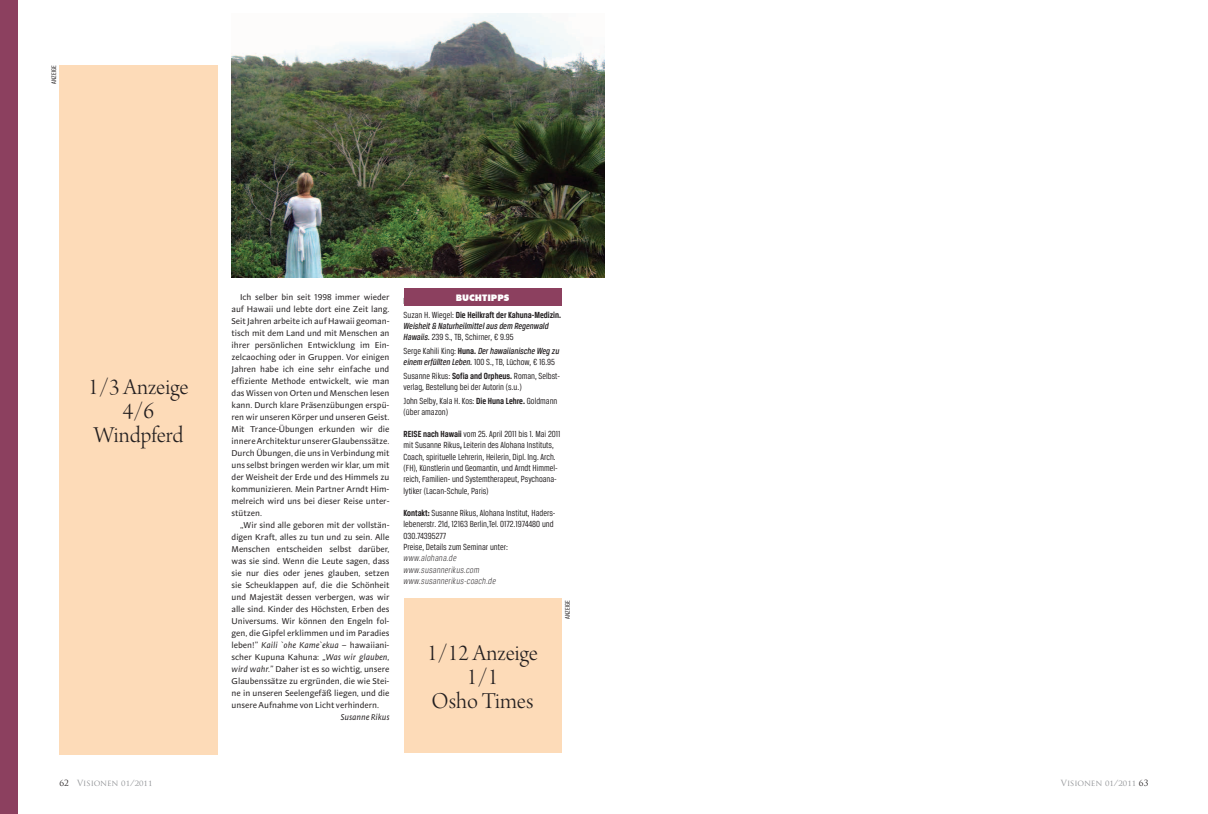
<style>
.page{position:relative;width:1208px;height:814px;background:#fff}
.page>*{position:absolute;margin:0;border:0;box-sizing:border-box;transform-origin:0 0}
.t1{font:24px/24px "Arno Pro Light Display";color:#231f20;text-align:center}
.t2{font:9.4px/11.3px "Breuer Condensed";color:#231f20}
.t3{font:italic 500 9.4px/11px "Breuer Condensed";color:#231f20}
.t4{font:italic 300 9.4px/11.3px "Breuer Condensed";letter-spacing:.025em;color:#231f20}
.t5{font:900 9px "Futura BT";color:#fff}
.t6{font:8.6px/12px "Stella";color:#231f20;text-align:justify}
.t7{font:italic 8.6px "Stella";letter-spacing:-.01em;color:#231f20}
.t8{font:8.3px "Trajan Pro";color:#939598}
.t9{font:7px "Breuer Condensed";color:#231f20}
.s1{font-style:italic}
.s2{font-weight:400;font-style:normal}
.s3{font-weight:700;font-style:normal}
.s4{font-weight:700}
.s5{color:#231f20}
</style>
<div class="page">
<div style="left:0;top:0;width:17px;height:814px;background:#8c405f"></div>
<img style="left:231px;top:13px;width:373px;height:265px">
<div style="left:59px;top:65px;width:159px;height:689px;background:#fddbb8"></div>
<div style="left:403px;top:288px;width:158px;height:17px;background:#8c405f"></div>
<div style="left:403px;top:598px;width:158px;height:154px;background:#fddbb8"></div>
<p class="t9" style="left:50px;top:84px;width:20px;rotate:-90deg">ANZEIGE</p>
<h1 class="t1" style="left:88px;top:376px;width:102px">1/3 Anzeige<br>4/6<br>Windpferd</h1>
<p class="t6" style="left:231px;top:291px;width:159px;text-indent:9px">Ich selber bin seit 1998 immer wieder auf Hawaii und lebte dort eine Zeit lang.<br>Seit Jahren arbeite ich auf Hawaii geoman&shy;tisch mit dem Land und mit Menschen an ihrer persönlichen Entwicklung im Ein&shy;zelcaoching oder in Gruppen. Vor einigen Jahren habe ich eine sehr einfache und effiziente Methode entwickelt, wie man das Wissen von Orten und Menschen lesen kann. Durch klare Präsenzübungen erspü&shy;ren wir unseren Körper und unseren Geist.<br>Mit Trance-Übungen erkunden wir die innere Architektur unserer Glaubenssätze.<br>Durch Übungen, die uns in Verbindung mit uns selbst bringen werden wir klar, um mit der Weisheit der Erde und des Himmels zu kommunizieren. Mein Partner Arndt Him&shy;melreich wird uns bei dieser Reise unter&shy;stützen.</p>
<p class="t6" style="left:231px;top:519px;width:159px;text-indent:9px">„Wir sind alle geboren mit der vollstän&shy;digen Kraft, alles zu tun und zu sein. Alle Menschen entscheiden selbst darüber, was sie sind. Wenn die Leute sagen, dass sie nur dies oder jenes glauben, setzen sie Scheuklappen auf, die die Schönheit und Majestät dessen verbergen, was wir alle sind. Kinder des Höchsten, Erben des Universums. Wir können den Engeln fol&shy;gen, die Gipfel erklimmen und im Paradies leben!” <span class="s1">Kaili `ohe Kame`ekua</span> – hawaiiani&shy;scher Kupuna Kahuna: <span class="s1">„Was wir glauben, wird wahr.”</span> Daher ist es so wichtig, unsere Glaubenssätze zu ergründen, die wie Stei&shy;ne in unseren Seelengefäß liegen, und die unsere Aufnahme von Licht verhindern.</p>
<p class="t7" style="left:340px;top:712px;width:50px">Susanne Rikus</p>
<p class="t5" style="left:456px;top:292px;width:55px">BUCHTIPPS</p>
<p class="t3" style="left:403px;top:309px;width:159px"><span class="s2">Suzan H. Wiegel:</span> <span class="s3">Die Heilkraft der Kahuna-Medizin.<br></span>Weisheit &amp; Naturheilmittel aus dem Regenwald<br>Hawaiis. <span class="s2">239 S., TB, Schirner, € 9.95</span></p>
<p class="t3" style="left:403px;top:345px;width:157px"><span class="s2">Serge Kahili King:</span> <span class="s3">Huna.</span> Der hawaiianische Weg zu einem erfüllten Leben. <span class="s2">100 S., TB, Lüchow, € 16.95</span></p>
<p class="t2" style="left:403px;top:370px;width:158px;line-height:11px">Susanne Rikus: <span class="s4">Sofia and Orpheus.</span> Roman, Selbst&shy;verlag, Bestellung bei der Autorin (s.u.)</p>
<p class="t2" style="left:403px;top:395px;width:155px;line-height:11px">John Selby, Kala H. Kos: <span class="s4">Die Huna Lehre.</span> Goldmann (über amazon)</p>
<p class="t2" style="left:403px;top:428px;width:158px"><span class="s4">Reise nach Hawaii</span> vom 25. April 2011 bis 1. Mai 2011 mit Susanne Rikus<span class="s4">,</span> Leiterin des Alohana Instituts, Coach, spirituelle Lehrerin, Heilerin, Dipl. Ing. Arch. (FH), Künstlerin und Geomantin, und Arndt Himmel&shy;reich, Familien- und Systemtherapeut, Psychoana&shy;lytiker (Lacan-Schule, Paris)</p>
<p class="t2" style="left:403px;top:507px;width:153px"><span class="s4">Kontakt:</span> Susanne Rikus, Alohana Institut, Haders&shy;lebenerstr. 21d, 12163 Berlin,Tel. 0172.1974480 und 030.74395277<br>Preise, Details zum Seminar unter:</p>
<p class="t4" style="left:403px;top:552px;width:94px">www.alohana.de www.susannerikus.com www.susannerikus-coach.de</p>
<h1 class="t1" style="left:427px;top:642px;width:112px">1/12 Anzeige<br>1/1<br>Osho Times</h1>
<p class="t9" style="left:564px;top:618px;width:20px;rotate:-90deg">ANZEIGE</p>
<p class="t8" style="left:60px;top:777px;width:94px"><span class="s5">62</span> Visionen 01/2011</p>
<p class="t8" style="left:1061px;top:777px;width:89px">Visionen 01/2011 <span class="s5">63</span></p>
</div>
